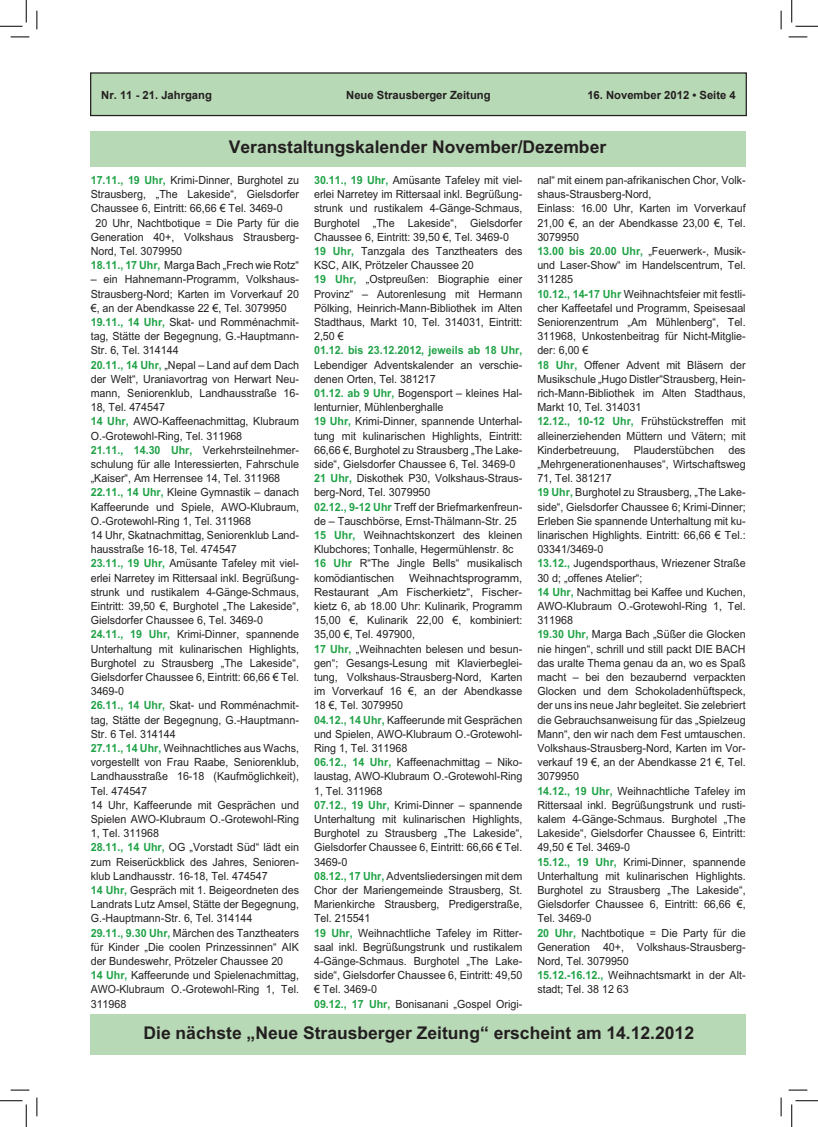
<style>
.page{position:relative;width:818px;height:1127px;background:#fff}
.page>*{position:absolute;margin:0;border:0;box-sizing:border-box;transform-origin:0 0}
.t1{font:700 17.5px "Arial";color:#231f20}
.t2{font:11.25px/14.2px "Arial";color:#231f20;scale:.95 1}
.t3{font:11.25px/14.2px "Arial";color:#231f20}
.t4{font:700 11.25px "Arial";color:#231f20}
.t5{font:700 11.25px "Arial";color:#1fa245;scale:.95 1}
.s1{font-weight:700;color:#1fa245}
</style>
<div class="page">
<div style="left:91px;top:73px;width:655px;height:42px;background:#b8d9b6"></div>
<div style="left:90px;top:72px;width:657px;height:44px;border:1px solid #231f20"></div>
<div style="left:90px;top:131px;width:656px;height:35px;background:#b8d9b6"></div>
<div style="left:90px;top:1013px;width:656px;height:41px;background:#b8d9b6"></div>
<svg style="left:11px;top:36px;width:18px;height:2px"></svg>
<svg style="left:788px;top:36px;width:19px;height:2px"></svg>
<svg style="left:11px;top:1089px;width:18px;height:1px"></svg>
<svg style="left:788px;top:1089px;width:19px;height:1px"></svg>
<svg style="left:36px;top:11px;width:2px;height:18px"></svg>
<svg style="left:36px;top:1097px;width:2px;height:18px"></svg>
<svg style="left:780px;top:11px;width:2px;height:18px"></svg>
<svg style="left:780px;top:1097px;width:2px;height:18px"></svg>
<svg style="left:0;top:0;width:27px;height:27px"></svg>
<svg style="left:0;top:1100px;width:27px;height:26px"></svg>
<svg style="left:791px;top:0;width:27px;height:27px"></svg>
<svg style="left:791px;top:1100px;width:27px;height:26px"></svg>
<p class="t4" style="left:101px;top:89px;width:112px">Nr. 11 - 21. Jahrgang</p>
<p class="t4" style="left:346px;top:89px;width:146px">Neue Strausberger Zeitung</p>
<p class="t4" style="left:587px;top:89px;width:141px">16. November 2012 • Seite</p>
<h1 class="t1" style="left:229px;top:136px;width:379px">Veranstaltungskalender November/Dezember</h1>
<p class="t2" style="left:91px;top:173px;width:221px"><span class="s1">17.11., 19 Uhr,</span> Krimi-Dinner, Burghotel zu</p>
<p class="t2" style="left:91px;top:187px;width:221px">Strausberg, „The Lakeside“, Gielsdorfer</p>
<p class="t2" style="left:91px;top:201px;width:203px">Chaussee 6, Eintritt: 66,66 € Tel. 3469-0</p>
<p class="t2" style="left:96px;top:215px;width:216px">20 Uhr, Nachtbotique = Die Party für die</p>
<p class="t2" style="left:91px;top:230px;width:221px">Generation 40+, Volkshaus Strausberg-</p>
<p class="t2" style="left:91px;top:244px;width:98px">Nord, Tel. 3079950</p>
<p class="t2" style="left:91px;top:258px;width:221px"><span class="s1">18.11., 17 Uhr,</span> Marga Bach „Frech wie Rotz“</p>
<p class="t2" style="left:91px;top:272px;width:221px">– ein Hahnemann-Programm, Volkshaus-Strausberg-Nord; Karten im Vorverkauf 20 €, an der Abendkasse 22 €, Tel. 3079950<br><span class="s1">19.11., 14 Uhr,</span> Skat- und Romménachmit&shy;tag, Stätte der Begegnung, G.-Hauptmann-Str. 6, Tel. 314144<br><span class="s1">20.11., 14 Uhr,</span> „Nepal – Land auf dem Dach der Welt“, Uraniavortrag von Herwart Neu&shy;mann, Seniorenklub, Landhausstraße 16- 18, Tel. 474547<br><span class="s1">14 Uhr,</span> AWO-Kaffeenachmittag, Klubraum O.-Grotewohl-Ring, Tel. 311968<br><span class="s1">21.11., 14.30 Uhr,</span> Verkehrsteilnehmer&shy;schulung für alle Interessierten, Fahrschule „Kaiser“, Am Herrensee 14, Tel. 311968<br><span class="s1">22.11., 14 Uhr,</span> Kleine Gymnastik – danach Kaffeerunde und Spiele, AWO-Klubraum, O.-Grotewohl-Ring 1, Tel. 311968<br>14 Uhr, Skatnachmittag, Seniorenklub Land&shy;hausstraße 16-18, Tel. 474547<br><span class="s1">23.11., 19 Uhr,</span> Amüsante Tafeley mit viel&shy;erlei Narretey im Rittersaal inkl. Begrüßung&shy;strunk und rustikalem 4-Gänge-Schmaus, Eintritt: 39,50 €, Burghotel „The Lakeside“, Gielsdorfer Chaussee 6, Tel. 3469-0<br><span class="s1">24.11., 19 Uhr,</span> Krimi-Dinner, spannende Unterhaltung mit kulinarischen Highlights, Burghotel zu Strausberg „The Lakeside“, Gielsdorfer Chaussee 6, Eintritt: 66,66 € Tel.<br>3469-0<br><span class="s1">26.11., 14 Uhr,</span> Skat- und Romménachmit&shy;tag, Stätte der Begegnung, G.-Hauptmann-Str. 6 Tel. 314144<br><span class="s1">27.11., 14 Uhr,</span> Weihnachtliches aus Wachs, vorgestellt von Frau Raabe, Seniorenklub, Landhausstraße 16-18 (Kaufmöglichkeit), Tel. 474547<br>14 Uhr, Kaffeerunde mit Gesprächen und Spielen AWO-Klubraum O.-Grotewohl-Ring 1, Tel. 311968<br><span class="s1">28.11., 14 Uhr,</span> OG „Vorstadt Süd“ lädt ein zum Reiserückblick des Jahres, Senioren&shy;klub Landhausstr. 16-18, Tel. 474547<br><span class="s1">14 Uhr,</span> Gespräch mit 1. Beigeordneten des Landrats Lutz Amsel, Stätte der Begegnung, G.-Hauptmann-Str. 6, Tel. 314144<br><span class="s1">29.11., 9.30 Uhr,</span> Märchen des Tanztheaters für Kinder „Die coolen Prinzessinnen“ AIK der Bundeswehr, Prötzeler Chaussee 20<br><span class="s1">14 Uhr,</span> Kaffeerunde und Spielenachmittag, AWO-Klubraum O.-Grotewohl-Ring 1, Tel.<br>311968</p>
<p class="t2" style="left:314px;top:173px;width:221px"><span class="s1">30.11., 19 Uhr,</span> Amüsante Tafeley mit viel&shy;erlei Narretey im Rittersaal inkl. Begrüßung&shy;strunk und rustikalem 4-Gänge-Schmaus, Burghotel „The Lakeside“, Gielsdorfer Chaussee 6, Eintritt: 39,50 €, Tel. 3469-0<br><span class="s1">19 Uhr,</span> Tanzgala des Tanztheaters des KSC, AIK, Prötzeler Chaussee 20<br><span class="s1">19 Uhr,</span> „Ostpreußen: Biographie einer Provinz“ – Autorenlesung mit Hermann Pölking, Heinrich-Mann-Bibliothek im Alten Stadthaus, Markt 10, Tel. 314031, Eintritt:<br>2,50 €</p>
<p class="t5" style="left:314px;top:344px;width:221px">01.12. bis 23.12.2012, jeweils ab 18 Uhr,</p>
<p class="t2" style="left:314px;top:357px;width:221px">Lebendiger Adventskalender an verschie&shy;denen Orten, Tel. 381217<br><span class="s1">01.12. ab 9 Uhr,</span> Bogensport – kleines Hal&shy;lenturnier, Mühlenberghalle<br><span class="s1">19 Uhr,</span> Krimi-Dinner, spannende Unterhal&shy;tung mit kulinarischen Highlights, Eintritt:<br>66,66 €, Burghotel zu Strausberg „The Lake&shy;side“, Gielsdorfer Chaussee 6, Tel. 3469-0<br><span class="s1">21 Uhr,</span> Diskothek P30, Volkshaus-Straus&shy;berg-Nord, Tel. 3079950<br><span class="s1">02.12., 9-12 Uhr</span> Treff der Briefmarkenfreun&shy;de – Tauschbörse, Ernst-Thälmann-Str. 25<br><span class="s1">15 Uhr,</span> Weihnachtskonzert des kleinen Klubchores; Tonhalle, Hegermühlenstr. 8c <span class="s1">16 Uhr</span> R“The Jingle Bells“ musikalisch komödiantischen</p>
<p class="t3" style="left:314px;top:570px;width:210px;text-indent:95px">Weihnachtsprogramm, Restaurant „Am Fischerkietz“, Fischer&shy;kietz 6, ab 18.00 Uhr: Kulinarik, Programm 15,00 €, Kulinarik 22,00 €, kombiniert:<br>35,00 €, Tel. 497900,<br><span class="s1">17 Uhr,</span> „Weihnachten belesen und besun&shy;gen“; Gesangs-Lesung mit Klavierbeglei&shy;tung, Volkshaus-Strausberg-Nord, Karten im Vorverkauf 16 €, an der Abendkasse 18 €, Tel. 3079950<br><span class="s1">04.12., 14 Uhr,</span> Kaffeerunde mit Gesprächen und Spielen, AWO-Klubraum O.-Grotewohl-Ring 1, Tel. 311968<br><span class="s1">06.12., 14 Uhr,</span> Kaffeenachmittag – Niko&shy;laustag, AWO-Klubraum O.-Grotewohl-Ring 1, Tel. 311968<br><span class="s1">07.12., 19 Uhr,</span> Krimi-Dinner – spannende Unterhaltung mit kulinarischen Highlights, Burghotel zu Strausberg „The Lakeside“, Gielsdorfer Chaussee 6, Eintritt: 66,66 € Tel.<br>3469-0<br><span class="s1">08.12., 17 Uhr,</span> Adventsliedersingen mit dem Chor der Mariengemeinde Strausberg, St.<br>Marienkirche Strausberg, Predigerstraße, Tel. 215541<br><span class="s1">19 Uhr,</span> Weihnachtliche Tafeley im Ritter&shy;saal inkl. Begrüßungstrunk und rustikalem 4-Gänge-Schmaus. Burghotel „The Lake&shy;side“, Gielsdorfer Chaussee 6, Eintritt: 49,50 € Tel. 3469-0<br><span class="s1">09.12., 17 Uhr,</span> Bonisanani „Gospel Origi-</p>
<p class="t2" style="left:537px;top:173px;width:221px">nal“ mit einem pan-afrikanischen Chor, Volk&shy;shaus-Strausberg-Nord,<br>Einlass: 16.00 Uhr, Karten im Vorverkauf 21,00 €, an der Abendkasse 23,00 €, Tel.<br>3079950<br><span class="s1">13.00 bis 20.00 Uhr,</span> „Feuerwerk-, Musik&shy;und Laser-Show“ im Handelscentrum, Tel.<br>311285<br><span class="s1">10.12., 14-17 Uhr</span> Weihnachtsfeier mit festli&shy;cher Kaffeetafel und Programm, Speisesaal Seniorenzentrum „Am Mühlenberg“, Tel.<br>311968, Unkostenbeitrag für Nicht-Mitglie&shy;der: 6,00 €<br><span class="s1">18 Uhr,</span> Offener Advent mit Bläsern der Musikschule „Hugo Distler“Strausberg, Hein&shy;rich-Mann-Bibliothek im Alten Stadthaus, Markt 10, Tel. 314031<br><span class="s1">12.12., 10-12 Uhr,</span> Frühstückstreffen mit alleinerziehenden Müttern und Vätern; mit Kinderbetreuung,</p>
<p class="t2" style="left:634px;top:442px;width:86px">Plauderstübchen</p>
<p class="t2" style="left:537px;top:442px;width:221px;text-indent:191px">des „Mehrgenerationenhauses“, Wirtschaftsweg 71, Tel. 381217<br><span class="s1">19 Uhr,</span> Burghotel zu Strausberg, „The Lake&shy;side“, Gielsdorfer Chaussee 6; Krimi-Dinner; Erleben Sie spannende Unterhaltung mit ku&shy;linarischen Highlights. Eintritt: 66,66 € Tel.:<br>03341/3469-0<br><span class="s1">13.12.,</span> Jugendsporthaus, Wriezener Straße 30 d; „offenes Atelier“;<br><span class="s1">14 Uhr,</span> Nachmittag bei Kaffee und Kuchen, AWO-Klubraum O.-Grotewohl-Ring 1, Tel.<br>311968<br><span class="s1">19.30 Uhr,</span> Marga Bach „Süßer die Glocken nie hingen“, schrill und still packt DIE BACH das uralte Thema genau da an, wo es Spaß macht – bei den bezaubernd verpackten Glocken und dem Schokoladenhüftspeck, der uns ins neue Jahr begleitet. Sie zelebriert die Gebrauchsanweisung für das „Spielzeug Mann“, den wir nach dem Fest umtauschen.<br>Volkshaus-Strausberg-Nord, Karten im Vor&shy;verkauf 19 €, an der Abendkasse 21 €, Tel.<br>3079950<br><span class="s1">14.12., 19 Uhr,</span> Weihnachtliche Tafeley im Rittersaal inkl. Begrüßungstrunk und rusti&shy;kalem 4-Gänge-Schmaus. Burghotel „The Lakeside“, Gielsdorfer Chaussee 6, Eintritt:<br>49,50 € Tel. 3469-0<br><span class="s1">15.12., 19 Uhr,</span> Krimi-Dinner, spannende Unterhaltung mit kulinarischen Highlights.<br>Burghotel zu Strausberg „The Lakeside“, Gielsdorfer Chaussee 6, Eintritt: 66,66 €, Tel. 3469-0<br><span class="s1">20 Uhr,</span> Nachtbotique = Die Party für die Generation 40+, Volkshaus-Strausberg-Nord, Tel. 3079950<br><span class="s1">15.12.-16.12.,</span> Weihnachtsmarkt in der Alt&shy;stadt; Tel. 38 12 63</p>
<h1 class="t1" style="left:143px;top:1022px;width:552px">Die nächste „Neue Strausberger Zeitung“ erscheint am 14.12.2012</h1>
</div>
